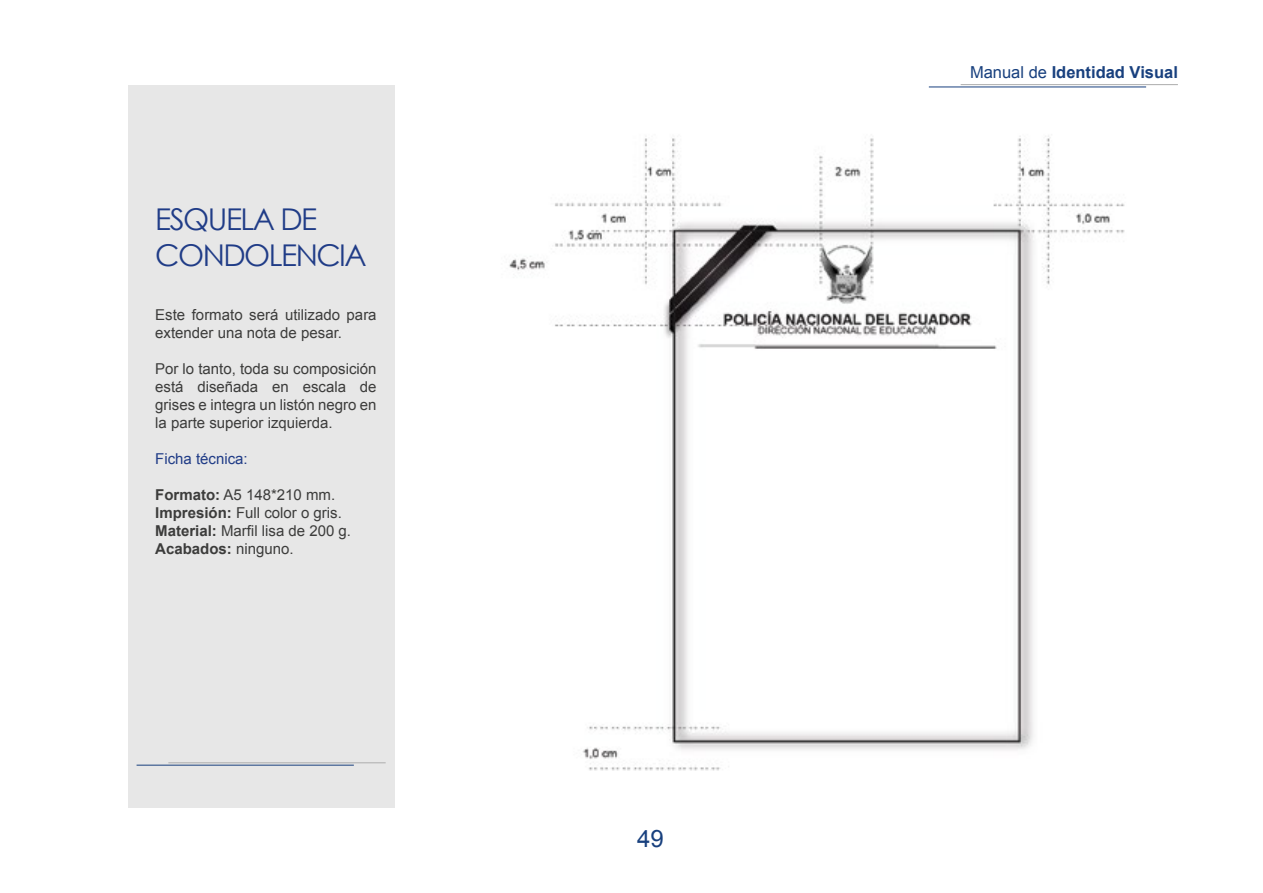
<style>
.page{position:relative;width:1263px;height:893px;background:#fff}
.page>*{position:absolute;margin:0;border:0;box-sizing:border-box;transform-origin:0 0}
.t1{font:30px/36px "Century Gothic";letter-spacing:-.05em;color:#203c87}
.t2{font:24px "Arial";color:#18407e}
.t3{font:700 16.5px "Arial";color:#18407e}
.t4{font:15px/18px "Arial";color:#3c3c3b}
.t5{font:15px "Arial";color:#203c87}
.s1{font-weight:700}
.s2{font-weight:400}
</style>
<div class="page">
<div style="left:128px;top:85px;width:267px;height:722px;background:#e7e7e7"></div>
<hr style="left:929px;top:87px;width:217px;height:1px;background:#18407e">
<hr style="left:961px;top:84px;width:217px;height:1px;background:#adadad">
<hr style="left:137px;top:765px;width:217px;height:1px;background:#18407e">
<hr style="left:168px;top:762px;width:218px;height:1px;background:#adadad">
<img style="left:509px;top:136px;width:616px;height:635px">
<h1 class="t1" style="left:155px;top:201px;width:213px">ESQUELA DE<br>CONDOLENCIA</h1>
<p class="t4" style="left:155px;top:306px;width:223px">Este formato será utilizado para extender una nota de pesar.</p>
<p class="t4" style="left:155px;top:360px;width:223px;text-align:justify">Por lo tanto, toda su composición está diseñada en escala de grises e integra un listón negro en la parte superior izquierda.</p>
<p class="t5" style="left:155px;top:449px;width:94px">Ficha técnica:</p>
<p class="t4" style="left:155px;top:486px;width:197px"><span class="s1">Formato:</span> A5 148*210 mm.<br><span class="s1">Impresión:</span> Full color o gris.<br><span class="s1">Material:</span> Marfil lisa de 200 g.<br><span class="s1">Acabados:</span> ninguno.</p>
<h2 class="t2" style="left:637px;top:822px;width:28px">49</h2>
<p class="t3" style="left:970px;top:61px;width:209px"><span class="s2">Manual de</span> Identidad Visual</p>
</div>
